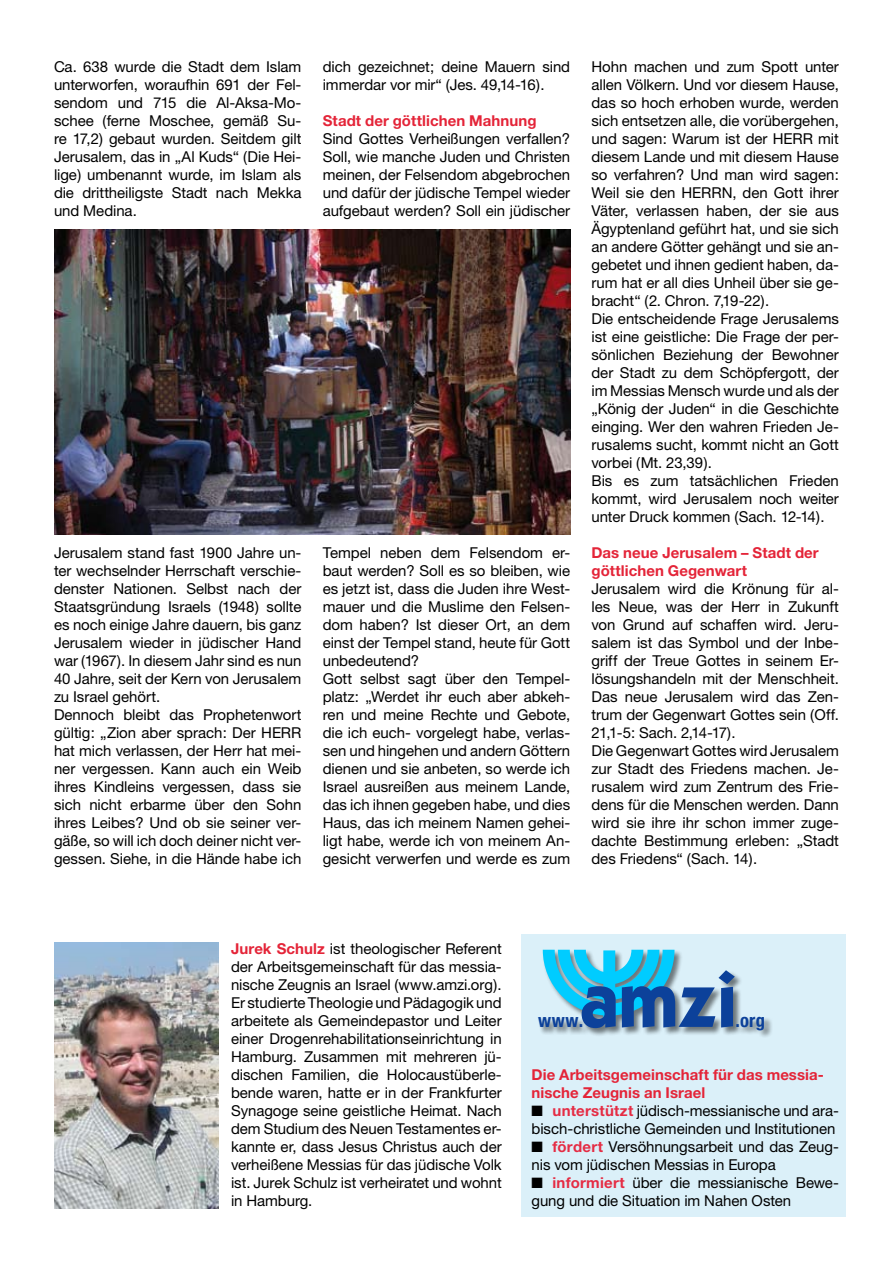
<style>
.page{position:relative;width:893px;height:1263px;background:#fff}
.page>*{position:absolute;margin:0;border:0;box-sizing:border-box;transform-origin:0 0}
.t1{font:700 condensed 18.6px "Helvetica Neue";letter-spacing:.03em;color:#0c419a}
.t2{font:15px/18px "Helvetica Neue";letter-spacing:-.005em;color:#000}
.t3{font:700 15px/18px "Helvetica Neue";letter-spacing:.005em;color:#e42438}
.s1{font-weight:700;color:#e42438}
.s2{font-weight:700;color:#e52c44}
</style>
<div class="page">
<div style="left:522px;top:934px;width:324px;height:282px;background:#dbf0f9"></div>
<img style="left:54px;top:230px;width:516px;height:304px">
<img style="left:54px;top:943px;width:164px;height:266px">
<div style="left:538px;top:949px;width:235px;height:89px;background:#000;opacity:.5"></div>
<svg style="left:543px;top:950px;width:192px;height:78px"></svg>
<p class="t2" style="left:54px;top:57px;width:249px;text-align:justify">Ca. 638 wurde die Stadt dem Islam unterworfen, woraufhin 691 der Fel&shy;sendom und 715 die Al-Aksa-Mo&shy;schee (ferne Moschee, gemäß Su&shy;re 17,2) gebaut wurden. Seitdem gilt Jerusalem, das in „Al Kuds“ (Die Hei&shy;lige) umbenannt wurde, im Islam als die drittheiligste Stadt nach Mekka und Medina.</p>
<p class="t2" style="left:54px;top:543px;width:249px">Jerusalem stand fast 1900 Jahre un&shy;ter wechselnder Herrschaft verschie&shy;denster Nationen. Selbst nach der Staatsgründung Israels (1948) sollte es noch einige Jahre dauern, bis ganz Jerusalem wieder in jüdischer Hand war (1967). In diesem Jahr sind es nun 40 Jahre, seit der Kern von Jerusalem zu Israel gehört.<br>Dennoch bleibt das Prophetenwort gültig: „Zion aber sprach: Der HERR hat mich verlassen, der Herr hat mei&shy;ner vergessen. Kann auch ein Weib ihres Kindleins vergessen, dass sie sich nicht erbarme über den Sohn ihres Leibes? Und ob sie seiner ver&shy;gäße, so will ich doch deiner nicht ver&shy;gessen. Siehe, in die Hände habe ich</p>
<p class="t2" style="left:323px;top:57px;width:249px">dich gezeichnet; deine Mauern sind immerdar vor mir“ (Jes. 49,14-16).</p>
<p class="t3" style="left:323px;top:111px;width:215px">Stadt der göttlichen Mahnung</p>
<p class="t2" style="left:323px;top:129px;width:249px;text-align:justify">Sind Gottes Verheißungen verfallen?<br>Soll, wie manche Juden und Christen meinen, der Felsendom abgebrochen und dafür der jüdische Tempel wieder aufgebaut werden? Soll ein jüdischer</p>
<p class="t2" style="left:323px;top:543px;width:249px">Tempel neben dem Felsendom er&shy;baut werden? Soll es so bleiben, wie es jetzt ist, dass die Juden ihre West&shy;mauer und die Muslime den Felsen&shy;dom haben? Ist dieser Ort, an dem einst der Tempel stand, heute für Gott unbedeutend?<br>Gott selbst sagt über den Tempel&shy;platz: „Werdet ihr euch aber abkeh&shy;ren und meine Rechte und Gebote, die ich euch- vorgelegt habe, verlas&shy;sen und hingehen und andern Göttern dienen und sie anbeten, so werde ich Israel ausreißen aus meinem Lande, das ich ihnen gegeben habe, und dies Haus, das ich meinem Namen gehei&shy;ligt habe, werde ich von meinem An&shy;gesicht verwerfen und werde es zum</p>
<p class="t2" style="left:591px;top:57px;width:249px">Hohn machen und zum Spott unter allen Völkern. Und vor diesem Hause, das so hoch erhoben wurde, werden sich entsetzen alle, die vorübergehen, und sagen: Warum ist der HERR mit diesem Lande und mit diesem Hause so verfahren? Und man wird sagen:<br>Weil sie den HERRN, den Gott ihrer Väter, verlassen haben, der sie aus Ägyptenland geführt hat, und sie sich an andere Götter gehängt und sie an&shy;gebetet und ihnen gedient haben, da&shy;rum hat er all dies Unheil über sie ge&shy;bracht“ (2. Chron. 7,19-22).<br>Die entscheidende Frage Jerusalems ist eine geistliche: Die Frage der per&shy;sönlichen Beziehung der Bewohner der Stadt zu dem Schöpfergott, der im Messias Mensch wurde und als der „König der Juden“ in die Geschichte einging. Wer den wahren Frieden Je&shy;rusalems sucht, kommt nicht an Gott vorbei (Mt. 23,39).<br>Bis es zum tatsächlichen Frieden kommt, wird Jerusalem noch weiter unter Druck kommen (Sach. 12-14).</p>
<p class="t3" style="left:591px;top:543px;width:229px">Das neue Jerusalem – Stadt der göttlichen Gegenwart</p>
<p class="t2" style="left:591px;top:579px;width:249px">Jerusalem wird die Krönung für al&shy;les Neue, was der Herr in Zukunft von Grund auf schaffen wird. Jeru&shy;salem ist das Symbol und der Inbe&shy;griff der Treue Gottes in seinem Er&shy;lösungshandeln mit der Menschheit.<br>Das neue Jerusalem wird das Zen&shy;trum der Gegenwart Gottes sein (Off.<br>21,1-5: Sach. 2,14-17).<br>Die Gegenwart Gottes wird Jerusalem zur Stadt des Friedens machen. Je&shy;rusalem wird zum Zentrum des Frie&shy;dens für die Menschen werden. Dann wird sie ihre ihr schon immer zuge&shy;dachte Bestimmung erleben: „Stadt des Friedens“ (Sach. 14).</p>
<p class="t2" style="left:231px;top:939px;width:272px;text-align:justify"><span class="s1">Jurek Schulz</span> ist theologischer Referent der Arbeitsgemeinschaft für das messia&shy;nische Zeugnis an Israel (www.amzi.org).<br>Er studierte Theologie und Pädagogik und arbeitete als Gemeindepastor und Leiter einer Drogenrehabilitationseinrichtung in Hamburg. Zusammen mit mehreren jü&shy;dischen Familien, die Holocaustüberle&shy;bende waren, hatte er in der Frankfurter Synagoge seine geistliche Heimat. Nach dem Studium des Neuen Testamentes er&shy;kannte er, dass Jesus Christus auch der verheißene Messias für das jüdische Volk ist. Jurek Schulz ist verheiratet und wohnt in Hamburg.</p>
<p class="t1" style="left:538px;top:1009px;width:47px">www.</p>
<p class="t1" style="left:736px;top:1009px;width:31px">.org</p>
<p class="t3" style="left:531px;top:1065px;width:294px">Die Arbeitsgemeinschaft für das messia&shy;nische Zeugnis an Israel</p>
<p class="t2" style="left:531px;top:1101px;width:309px">■ <span class="s2">unterstützt</span> jüdisch-messianische und ara&shy;bisch-christliche Gemeinden und Institutionen</p>
<p class="t2" style="left:531px;top:1137px;width:309px">■ <span class="s2">fördert</span> Versöhnungsarbeit und das Zeug&shy;nis vom jüdischen Messias in Europa</p>
<p class="t2" style="left:531px;top:1173px;width:309px">■ <span class="s2">informiert</span> über die messianische Bewe&shy;gung und die Situation im Nahen Osten</p>
</div>
